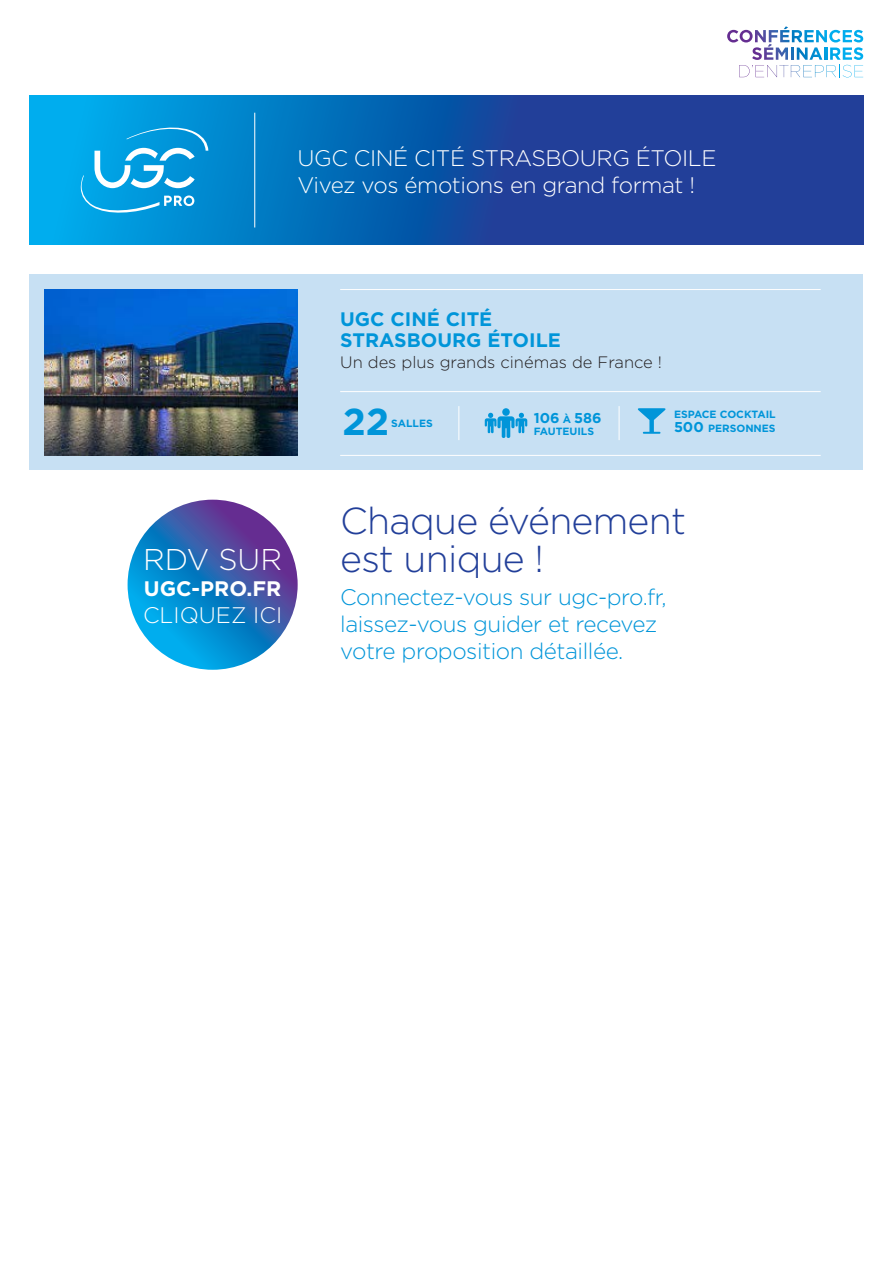
<style>
.page{position:relative;width:893px;height:1263px;background:#fff}
.page>*{position:absolute;margin:0;border:0;box-sizing:border-box;transform-origin:0 0}
.t1{font:300 37.5px/37.5px "Gotham";letter-spacing:-.02em;color:#223f99}
.t2{font:700 37.5px "Gotham";color:#0095d9}
.t3{font:300 30px "Gotham";color:#fff}
.t4{font:300 22.5px/27px "Gotham";letter-spacing:-.02em;color:#0095d9}
.t5{font:300 22.5px "Gotham";letter-spacing:-.02em;color:#fff}
.t6{font:300 22.5px "Gotham";color:#fff}
.t7{font:700 21px "Gotham";color:#fff}
.t8{font:700 19.5px/21px "Gotham";color:#0095d9}
.t9{font:300 16.5px "Gotham";color:#231f20}
.t10{font:700 14.25px "Gotham";color:#0095d9}
.t11{font:700 10.5px "Gotham";color:#0095d9}
.s1{font-size:10.5px}
.s2{font-size:14.25px}
</style>
<div class="page">
<svg style="left:727px;top:26px;width:136px;height:51px"></svg>
<svg style="left:30px;top:96px;width:833px;height:148px;background:#115bad"></svg>
<svg style="left:81px;top:124px;width:127px;height:91px;background:#27a9e2"></svg>
<hr style="left:254px;top:113px;width:1px;height:114px;background:#fff">
<svg style="left:128px;top:500px;width:170px;height:170px;background:#2570bc"></svg>
<div style="left:30px;top:274px;width:833px;height:196px;background:#c7e0f3"></div>
<img style="left:45px;top:289px;width:253px;height:166px">
<svg style="left:485px;top:408px;width:42px;height:30px"></svg>
<svg style="left:638px;top:408px;width:27px;height:26px"></svg>
<hr style="left:340px;top:455px;width:481px;height:1px;background:#fff">
<hr style="left:340px;top:289px;width:481px;height:1px;background:#fff">
<hr style="left:340px;top:391px;width:481px;height:1px;background:#fff">
<hr style="left:619px;top:406px;width:1px;height:34px;background:#fff">
<hr style="left:458px;top:406px;width:1px;height:34px;background:#fff">
<p class="t5" style="left:298px;top:144px;width:420px">UGC CINÉ CITÉ STRASBOURG ÉTOILE</p>
<p class="t5" style="left:298px;top:171px;width:399px">Vivez vos émotions en grand format !</p>
<p class="t3" style="left:143px;top:542px;width:140px">RDV SUR</p>
<p class="t7" style="left:144px;top:576px;width:139px">UGC-PRO.FR</p>
<p class="t6" style="left:143px;top:601px;width:141px">CLIQUEZ ICI</p>
<p class="t8" style="left:340px;top:308px;width:222px">UGC CINÉ CITÉ<br>STRASBOURG ÉTOILE</p>
<p class="t9" style="left:340px;top:352px;width:323px">Un des plus grands cinémas de France !</p>
<p class="t2" style="left:342px;top:399px;width:48px">22</p>
<p class="t11" style="left:391px;top:417px;width:43px">SALLES</p>
<p class="t10" style="left:534px;top:409px;width:69px">106 <span class="s1">À</span> 586</p>
<p class="t11" style="left:534px;top:425px;width:62px">FAUTEUILS</p>
<p class="t11" style="left:674px;top:408px;width:103px">ESPACE COCKTAIL</p>
<p class="t11" style="left:674px;top:422px;width:103px"><span class="s2">500</span> PERSONNES</p>
<p class="t1" style="left:340px;top:502px;width:347px">Chaque événement est unique !</p>
<p class="t4" style="left:340px;top:583px;width:328px">Connectez-vous sur ugc-pro.fr,</p>
<p class="t4" style="left:340px;top:610px;width:319px">laissez-vous guider et recevez votre proposition détaillée.</p>
</div>
